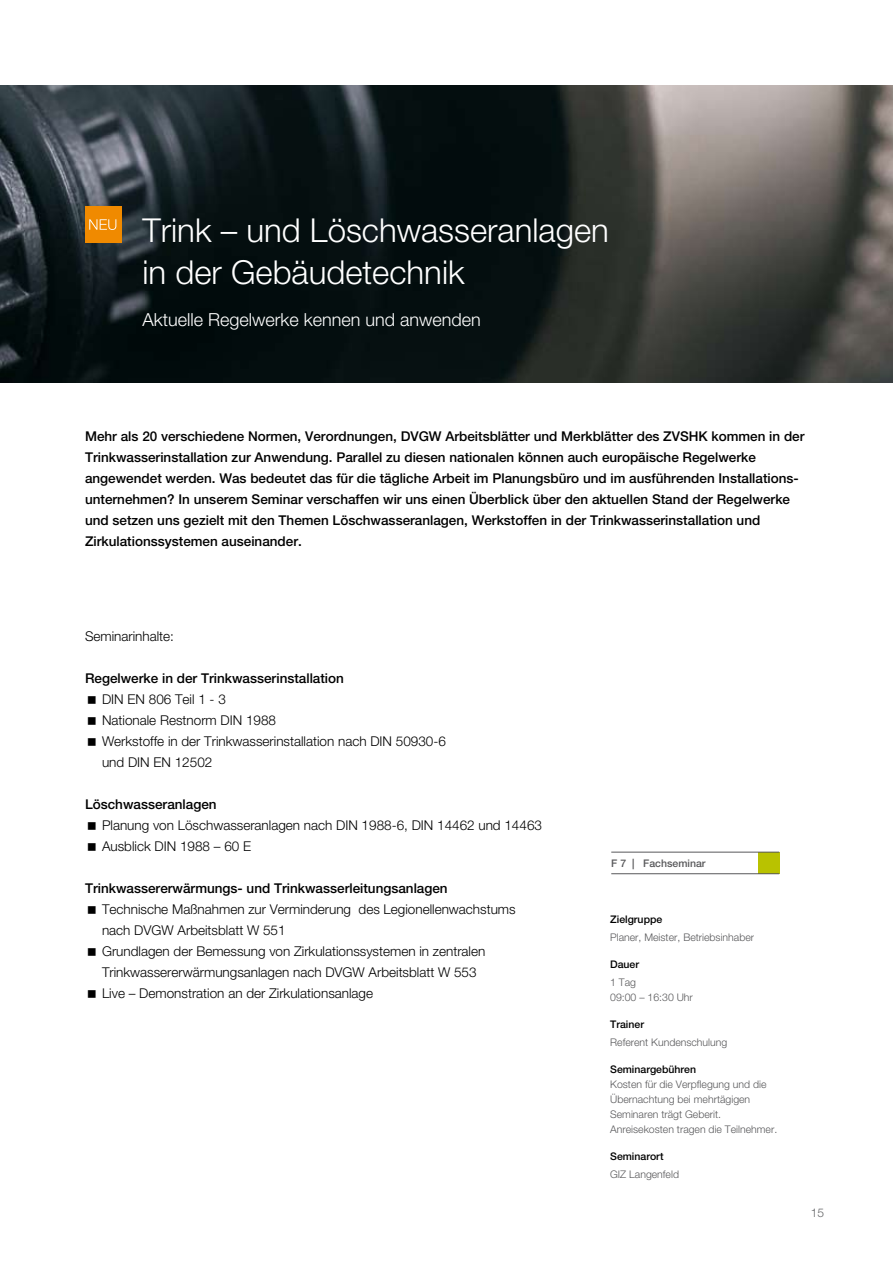
<style>
.page{position:relative;width:893px;height:1263px;background:#fff}
.page>*{position:absolute;margin:0;border:0;box-sizing:border-box;transform-origin:0 0}
.t1{font:300 33px/42px "Helvetica Neue LT";color:#fff}
.t2{font:300 18px "Helvetica Neue LT";color:#fff}
.t3{font:500 13.5px/21px "Helvetica Neue LT";color:#000}
.t4{font:300 13.5px/21px "Helvetica Neue LT";color:#000}
.t5{font:300 12px "Helvetica Neue LT";color:#646567}
.t6{font:300 10.5px/15px "Helvetica Neue LT";color:#58585a}
.t7{font:500 10.5px "Helvetica Neue LT";color:#000}
.t8{font:500 10.5px "Helvetica Neue LT";color:#58585a}
</style>
<div class="page">
<img style="left:0;top:85px;width:893px;height:298px">
<div style="left:758px;top:852px;width:21px;height:21px;background:#b9c200"></div>
<hr style="left:611px;top:852px;width:168px;height:1px;background:#58585a">
<hr style="left:611px;top:873px;width:168px;height:1px;background:#58585a">
<div style="left:85px;top:206px;width:36px;height:36px;background:#f08a00"></div>
<svg style="left:89px;top:219px;width:27px;height:11px"></svg>
<h1 class="t1" style="left:142px;top:208px;width:468px">Trink – und Löschwasseranlagen in der Gebäudetechnik</h1>
<h2 class="t2" style="left:142px;top:308px;width:340px">Aktuelle Regelwerke kennen und anwenden</h2>
<p class="t3" style="left:85px;top:426px;width:721px">Mehr als 20 verschiedene Normen, Verordnungen, DVGW Arbeitsblätter und Merkblätter des ZVSHK kommen in der Trinkwasserinstallation zur Anwendung. Parallel zu diesen nationalen können auch europäische Regelwerke angewendet werden. Was bedeutet das für die tägliche Arbeit im Planungsbüro und im ausführenden Installations&shy;unternehmen? In unserem Seminar verschaffen wir uns einen Überblick über den aktuellen Stand der Regelwerke und setzen uns gezielt mit den Themen Löschwasseranlagen, Werkstoffen in der Trinkwasserinstallation und Zirkulationssystemen auseinander.</p>
<p class="t4" style="left:85px;top:625px;width:91px">Seminarinhalte:</p>
<p class="t3" style="left:85px;top:667px;width:260px">Regelwerke in der Trinkwasserinstallation</p>
<p class="t4" style="left:102px;top:688px;width:344px">DIN EN 806 Teil 1 - 3<br>Nationale Restnorm DIN 1988<br>Werkstoffe in der Trinkwasserinstallation nach DIN 50930-6 und DIN EN 12502</p>
<p class="t3" style="left:85px;top:793px;width:133px">Löschwasseranlagen</p>
<p class="t4" style="left:102px;top:814px;width:351px">Planung von Löschwasseranlagen nach DIN 1988-6, DIN 14462</p>
<p class="t4" style="left:478px;top:814px;width:42px">und 14463</p>
<p class="t4" style="left:102px;top:835px;width:151px">Ausblick DIN 1988 – 60 E</p>
<p class="t3" style="left:85px;top:877px;width:364px">Trinkwassererwärmungs- und Trinkwasserleitungsanlagen</p>
<p class="t4" style="left:102px;top:898px;width:415px">Technische Maßnahmen zur Verminderung des Legionellenwachstums nach DVGW Arbeitsblatt W 55 1<br>Grundlagen der Bemessung von Zirkulationssystemen in zentralen Trinkwassererwärmungsanlagen nach DVGW Arbeitsblatt W 553<br>Live – Demonstration an der Zirkulationsanlage</p>
<p class="t8" style="left:611px;top:857px;width:96px">F 7 | Fachseminar</p>
<p class="t7" style="left:610px;top:913px;width:54px">Zielgruppe</p>
<p class="t6" style="left:610px;top:929px;width:145px">Planer, Meister, Betriebsinhaber</p>
<p class="t7" style="left:610px;top:958px;width:30px">Dauer</p>
<p class="t6" style="left:610px;top:974px;width:84px">1 Tag<br>09:00 – 16:30 Uhr</p>
<p class="t7" style="left:610px;top:1018px;width:35px">Trainer</p>
<p class="t6" style="left:610px;top:1034px;width:119px">Referent Kundenschulung</p>
<p class="t7" style="left:610px;top:1063px;width:87px">Seminargebühren</p>
<p class="t6" style="left:610px;top:1076px;width:169px">Kosten für die Verpflegung und die<br>Übernachtung bei mehrtägigen<br>Seminaren trägt Geberit.<br>Anreisekosten tragen die Teilnehmer.</p>
<p class="t7" style="left:610px;top:1150px;width:55px">Seminarort</p>
<p class="t6" style="left:610px;top:1166px;width:70px">GIZ Langenfeld</p>
<p class="t5" style="left:811px;top:1205px;width:14px">15</p>
</div>
